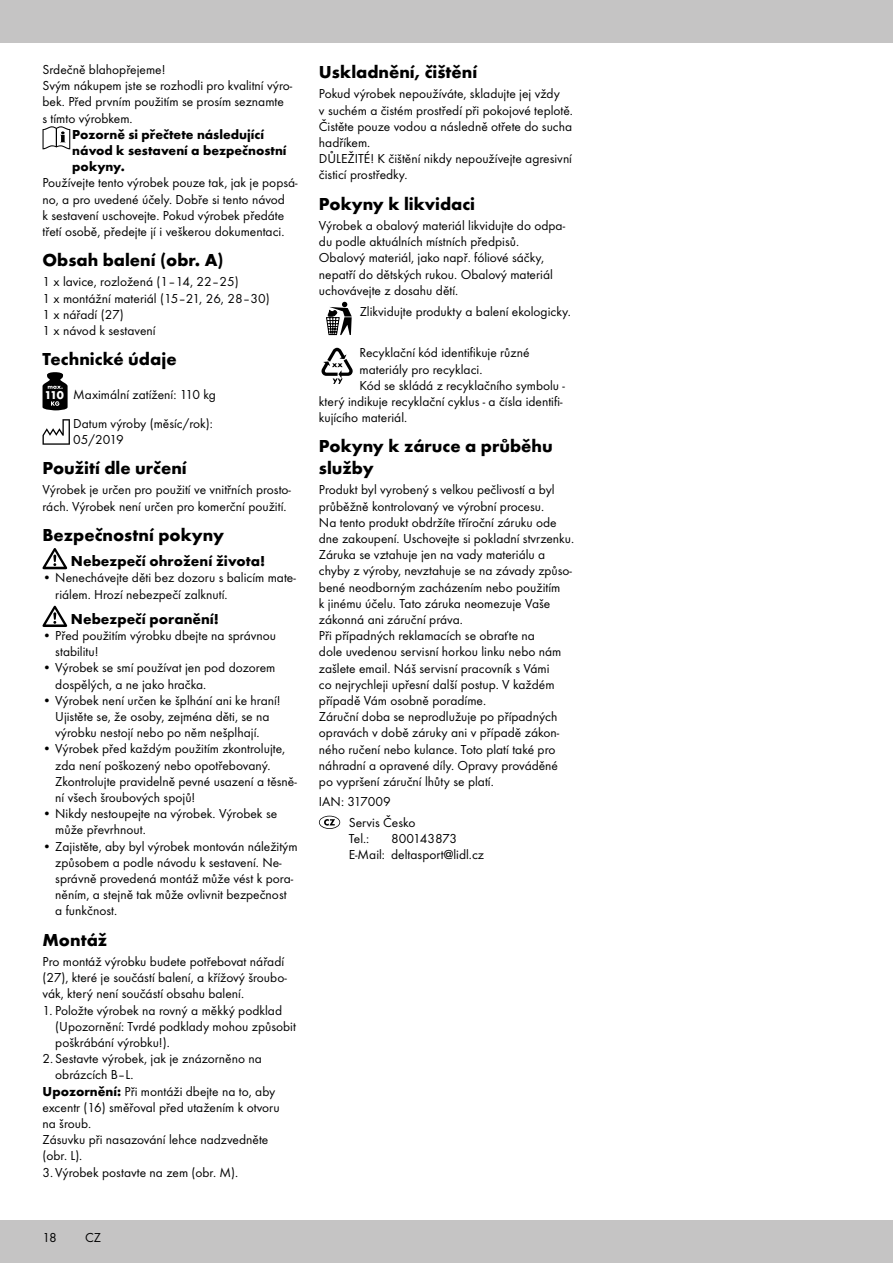
<style>
.page{position:relative;width:893px;height:1263px;background:#fff}
.page>*{position:absolute;margin:0;border:0;box-sizing:border-box;transform-origin:0 0}
.t1{font:700 18px/21.6px "Futura TOT";color:#000}
.t2{font:700 15px "Futura TOT";color:#000}
.t3{font:13.5px/16.2px "Futura TOT Boo";color:#000}
.t4{font:700 13.5px/16.2px "Futura TOT";color:#000}
.s1{font-family:"Futura TOT";font-weight:700;font-size:11.85px;color:#fff}
.s2{font-family:"Futura TOT";font-weight:700}
</style>
<div class="page">
<div style="left:0;top:1220px;width:893px;height:43px;background:#c5c4c4"></div>
<div style="left:0;top:0;width:893px;height:43px;background:#c5c4c4"></div>
<svg style="left:43px;top:126px;width:27px;height:23px"></svg>
<svg style="left:43px;top:372px;width:25px;height:38px"></svg>
<svg style="left:43px;top:419px;width:27px;height:26px"></svg>
<svg style="left:43px;top:548px;width:24px;height:21px"></svg>
<svg style="left:43px;top:606px;width:24px;height:21px"></svg>
<svg style="left:326px;top:302px;width:26px;height:33px"></svg>
<svg style="left:321px;top:348px;width:32px;height:36px"></svg>
<svg style="left:319px;top:816px;width:21px;height:13px"></svg>
<p class="t3" style="left:43px;top:61px;width:251px">Srdečně blahopřejeme!<br>Svým nákupem jste se rozhodli pro kvalitní výro&shy;bek. Před prvním použitím se prosím seznamte<br>s tímto výrobkem.</p>
<p class="t4" style="left:72px;top:126px;width:216px">Pozorně si přečtete následující návod k sestavení a bezpečnostní pokyny.</p>
<p class="t3" style="left:43px;top:175px;width:257px">Používejte tento výrobek pouze tak, jak je popsá&shy;no, a pro uvedené účely. Dobře si tento návod<br>k sestavení uschovejte. Pokud výrobek předáte třetí osobě, předejte jí i veškerou dokumentaci.</p>
<h1 class="t1" style="left:43px;top:249px;width:183px">Obsah balení (obr. A)</h1>
<p class="t3" style="left:43px;top:274px;width:229px">1 x lavice, rozložená (1–14, 22–25)<br>1 x montážní materiál (15–21, 26, 28–30)<br>1 x nářadí (27)<br>1 x návod k sestavení</p>
<h1 class="t1" style="left:43px;top:348px;width:136px">Technické údaje</h1>
<p class="t3" style="left:44px;top:380px;width:173px;line-height:29px;text-align:right"><span class="s1">110</span> Maximální zatížení: 110 kg<br>Datum výroby (měsíc/rok):</p>
<p class="t3" style="left:73px;top:431px;width:52px">05/2019</p>
<h1 class="t1" style="left:43px;top:457px;width:146px">Použití dle určení</h1>
<p class="t3" style="left:43px;top:482px;width:250px">Výrobek je určen pro použití ve vnitřních prosto&shy;rách. Výrobek není určen pro komerční použití.</p>
<h1 class="t1" style="left:43px;top:524px;width:183px">Bezpečnostní pokyny</h1>
<p class="t2" style="left:71px;top:552px;width:196px">Nebezpečí ohrožení života!</p>
<p class="t3" style="left:55px;top:570px;width:242px;text-indent:-13px">• Nenechávejte děti bez dozoru s balicím mate&shy;riálem. Hrozí nebezpečí zalknutí.</p>
<p class="t2" style="left:71px;top:609px;width:150px">Nebezpečí poranění!</p>
<p class="t3" style="left:55px;top:627px;width:222px;text-indent:-13px">• Před použitím výrobku dbejte na správnou stabilitu!</p>
<p class="t3" style="left:55px;top:660px;width:222px;text-indent:-13px">• Výrobek se smí používat jen pod dozorem dospělých, a ne jako hračka.</p>
<p class="t3" style="left:55px;top:692px;width:227px;text-indent:-13px">• Výrobek není určen ke šplhání ani ke hraní!<br>Ujistěte se, že osoby, zejména děti, se na výrobku nestojí nebo po něm nešplhají.</p>
<p class="t3" style="left:55px;top:741px;width:243px;text-indent:-13px">• Výrobek před každým použitím zkontrolujte, zda není poškozený nebo opotřebovaný.<br>Zkontrolujte pravidelně pevné usazení a těsně&shy;ní všech šroubových spojů!</p>
<p class="t3" style="left:55px;top:805px;width:223px;text-indent:-13px">• Nikdy nestoupejte na výrobek. Výrobek se může převrhnout.</p>
<p class="t3" style="left:55px;top:838px;width:244px;text-indent:-13px">• Zajistěte, aby byl výrobek montován náležitým způsobem a podle návodu k sestavení. Ne&shy;správně provedená montáž může vést k pora&shy;něním, a stejně tak může ovlivnit bezpečnost<br>a funkčnost.</p>
<h1 class="t1" style="left:43px;top:928px;width:66px">Montáž</h1>
<p class="t3" style="left:43px;top:953px;width:246px">Pro montáž výrobku budete potřebovat nářadí (27), které je součástí balení, a křížový šroubo&shy;vák, který není součástí obsahu balení.</p>
<p class="t3" style="left:55px;top:1002px;width:242px;text-indent:-13px">1. Položte výrobek na rovný a měkký podklad (Upozornění: Tvrdé podklady mohou způsobit poškrábání výrobku!).</p>
<p class="t3" style="left:43px;top:1050px;width:221px">2. Sestavte výrobek, jak je znázorněno na</p>
<p class="t3" style="left:55px;top:1067px;width:80px">obrázcích B–L.</p>
<p class="t3" style="left:43px;top:1083px;width:234px"><span class="s2">Upozornění:</span> Při montáži dbejte na to, aby</p>
<p class="t3" style="left:43px;top:1099px;width:239px">excentr (16) směřoval před utažením k otvoru</p>
<p class="t3" style="left:43px;top:1115px;width:50px">na šroub.</p>
<p class="t3" style="left:43px;top:1131px;width:227px">Zásuvku při nasazování lehce nadzvedněte</p>
<p class="t3" style="left:43px;top:1148px;width:41px">(obr. L).</p>
<p class="t3" style="left:43px;top:1164px;width:197px">3. Výrobek postavte na zem (obr. M).</p>
<p class="t3" style="left:43px;top:1229px;width:16px">18</p>
<p class="t3" style="left:85px;top:1229px;width:17px">CZ</p>
<h1 class="t1" style="left:319px;top:61px;width:160px">Uskladnění, čištění</h1>
<p class="t3" style="left:319px;top:86px;width:256px">Pokud výrobek nepoužíváte, skladujte jej vždy<br>v suchém a čistém prostředí při pokojové teplotě.<br>Čistěte pouze vodou a následně otřete do sucha hadříkem.<br>DŮLEŽITÉ! K čištění nikdy nepoužívejte agresivní čisticí prostředky.</p>
<h1 class="t1" style="left:319px;top:192px;width:158px">Pokyny k likvidaci</h1>
<p class="t3" style="left:319px;top:217px;width:248px">Výrobek a obalový materiál likvidujte do odpa&shy;du podle aktuálních místních předpisů.<br>Obalový materiál, jako např. fóliové sáčky, nepatří do dětských rukou. Obalový materiál uchovávejte z dosahu dětí.</p>
<p class="t3" style="left:360px;top:303px;width:213px">Zlikvidujte produkty a balení ekologicky.</p>
<p class="t3" style="left:359px;top:345px;width:172px">Recyklační kód identifikuje různé</p>
<p class="t3" style="left:359px;top:361px;width:124px">materiály pro recyklaci.</p>
<p class="t3" style="left:359px;top:377px;width:207px">Kód se skládá z recyklačního symbolu -</p>
<p class="t3" style="left:319px;top:393px;width:245px">který indikuje recyklační cyklus - a čísla identifi-</p>
<p class="t3" style="left:319px;top:409px;width:90px">kujícího materiál.</p>
<h1 class="t1" style="left:319px;top:435px;width:235px">Pokyny k záruce a průběhu služby</h1>
<p class="t3" style="left:319px;top:482px;width:257px">Produkt byl vyrobený s velkou pečlivostí a byl průběžně kontrolovaný ve výrobní procesu.<br>Na tento produkt obdržíte tříroční záruku ode dne zakoupení. Uschovejte si pokladní stvrzenku.<br>Záruka se vztahuje jen na vady materiálu a chyby z výroby, nevztahuje se na závady způso&shy;bené neodborným zacházením nebo použitím<br>k jinému účelu. Tato záruka neomezuje Vaše zákonná ani záruční práva.<br>Při případných reklamacích se obraťte na<br>dole uvedenou servisní horkou linku nebo nám zašlete email. Náš servisní pracovník s Vámi<br>co nejrychleji upřesní další postup. V každém případě Vám osobně poradíme.<br>Záruční doba se neprodlužuje po případných opravách v době záruky ani v případě zákon&shy;ného ručení nebo kulance. Toto platí také pro náhradní a opravené díly. Opravy prováděné po vypršení záruční lhůty se platí.</p>
<p class="t3" style="left:349px;top:792px;width:68px;line-height:20.4px;text-indent:-30px">IAN: 317009<br>Servis Česko</p>
<p class="t3" style="left:349px;top:830px;width:22px">Tel.:</p>
<p class="t3" style="left:349px;top:830px;width:137px;text-indent:43px">800143873<br>E-Mail: deltasport@lidl.cz</p>
</div>
